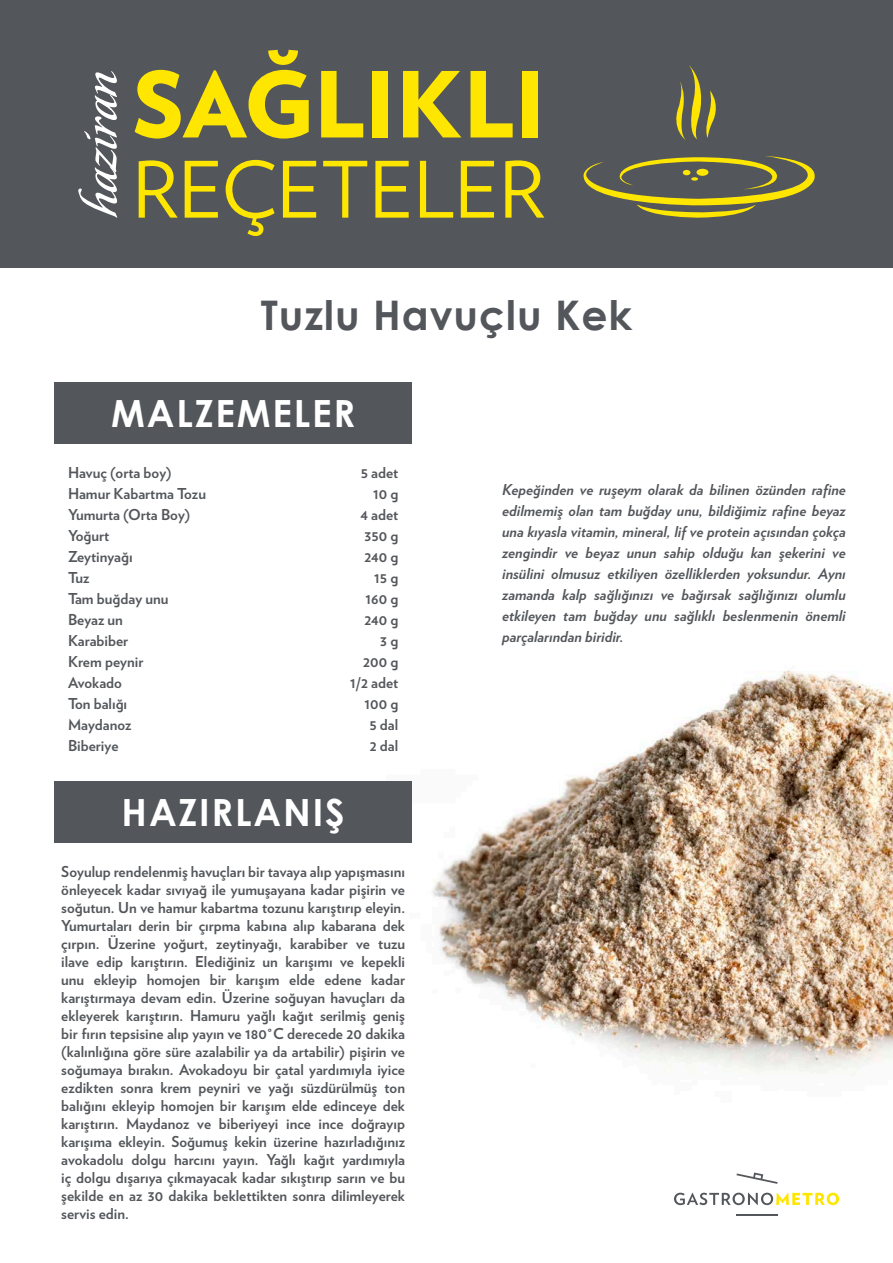
<style>
.page{position:relative;width:893px;height:1263px;background:#fff}
.page>*{position:absolute;margin:0;border:0;box-sizing:border-box;transform-origin:0 0}
.t1{font:900 90.75px "Verlag";color:#ffe601}
.t2{font:77.55px "Verlag";color:#ffe601}
.t3{font:700 40.8px "Century Gothic";letter-spacing:.025em;color:#53565a}
.t4{font:700 37.5px "Century Gothic";letter-spacing:.05em;color:#fff}
.t5{font:700 15px/18px "Verlag";color:#53565a;text-align:justify}
.t6{font:italic 700 15px/21px "Verlag";color:#53565a;text-align:justify}
</style>
<div class="page">
<img style="left:387px;top:670px;width:506px;height:405px">
<div style="left:0;top:0;width:893px;height:268px;background:#53565a"></div>
<svg style="left:674px;top:1193px;width:165px;height:12px"></svg>
<hr style="left:736px;top:1214px;width:41px;height:2px;background:#53565a">
<svg style="left:736px;top:1172px;width:42px;height:12px"></svg>
<div style="left:55px;top:383px;width:357px;height:61px;background:#53565a"></div>
<div style="left:55px;top:782px;width:357px;height:61px;background:#53565a"></div>
<svg style="left:676px;top:65px;width:40px;height:75px"></svg>
<svg style="left:583px;top:156px;width:232px;height:62px"></svg>
<svg style="left:78px;top:71px;width:39px;height:147px"></svg>
<p class="t1" style="left:132px;top:30px;width:414px">SAĞLIKLI</p>
<p class="t2" style="left:132px;top:132px;width:414px">REÇETELER</p>
<p class="t3" style="left:261px;top:284px;width:373px">Tuzlu Havuçlu Kek</p>
<p class="t4" style="left:111px;top:385px;width:246px">MALZEMELER</p>
<p class="t5" style="left:68px;top:462px;width:105px">Havuç (orta boy)</p>
<p class="t5" style="left:68px;top:483px;width:139px">Hamur Kabartma Tozu</p>
<p class="t5" style="left:68px;top:504px;width:124px">Yumurta (Orta Boy)</p>
<p class="t5" style="left:68px;top:525px;width:43px">Yoğurt</p>
<p class="t5" style="left:68px;top:546px;width:66px">Zeytinyağı</p>
<p class="t5" style="left:68px;top:567px;width:23px">Tuz</p>
<p class="t5" style="left:68px;top:588px;width:102px">Tam buğday unu</p>
<p class="t5" style="left:68px;top:609px;width:56px">Beyaz un</p>
<p class="t5" style="left:68px;top:630px;width:62px">Karabiber</p>
<p class="t5" style="left:68px;top:651px;width:77px">Krem peynir</p>
<p class="t5" style="left:68px;top:672px;width:55px">Avokado</p>
<p class="t5" style="left:68px;top:693px;width:61px">Ton balığı</p>
<p class="t5" style="left:68px;top:714px;width:65px">Maydanoz</p>
<p class="t5" style="left:68px;top:735px;width:52px">Biberiye</p>
<p class="t5" style="left:361px;top:462px;width:39px">5 adet</p>
<p class="t5" style="left:373px;top:483px;width:27px">10 g</p>
<p class="t5" style="left:360px;top:504px;width:39px">4 adet</p>
<p class="t5" style="left:365px;top:525px;width:35px">350 g</p>
<p class="t5" style="left:364px;top:546px;width:35px">240 g</p>
<p class="t5" style="left:374px;top:567px;width:26px">15 g</p>
<p class="t5" style="left:365px;top:588px;width:34px">160 g</p>
<p class="t5" style="left:364px;top:609px;width:35px">240 g</p>
<p class="t5" style="left:380px;top:630px;width:19px">3 g</p>
<p class="t5" style="left:363px;top:651px;width:36px">200 g</p>
<p class="t5" style="left:350px;top:672px;width:50px">1/2 adet</p>
<p class="t5" style="left:365px;top:693px;width:35px">100 g</p>
<p class="t5" style="left:369px;top:714px;width:30px">5 dal</p>
<p class="t5" style="left:370px;top:735px;width:30px">2 dal</p>
<p class="t4" style="left:122px;top:784px;width:225px">HAZIRLANIŞ</p>
<p class="t5" style="left:61px;top:861px;width:345px">Soyulup rendelenmiş havuçları bir tavaya alıp yapışmasını önleyecek kadar sıvıyağ ile yumuşayana kadar pişirin ve soğutun. Un ve hamur kabartma tozunu karıştırıp eleyin.<br>Yumurtaları derin bir çırpma kabına alıp kabarana dek çırpın. Üzerine yoğurt, zeytinyağı, karabiber ve tuzu ilave edip karıştırın. Elediğiniz un karışımı ve kepekli unu ekleyip homojen bir karışım elde edene kadar karıştırmaya devam edin. Üzerine soğuyan havuçları da ekleyerek karıştırın. Hamuru yağlı kağıt serilmiş geniş bir fırın tepsisine alıp yayın ve 180°C derecede 20 dakika (kalınlığına göre süre azalabilir ya da artabilir) pişirin ve soğumaya bırakın. Avokadoyu bir çatal yardımıyla iyice ezdikten sonra krem peyniri ve yağı süzdürülmüş ton balığını ekleyip homojen bir karışım elde edinceye dek karıştırın. Maydanoz ve biberiyeyi ince ince doğrayıp karışıma ekleyin. Soğumuş kekin üzerine hazırladığınız avokadolu dolgu harcını yayın. Yağlı kağıt yardımıyla iç dolgu dışarıya çıkmayacak kadar sıkıştırıp sarın ve bu şekilde en az 30 dakika beklettikten sonra dilimleyerek servis edin.</p>
<p class="t6" style="left:502px;top:478px;width:345px">Kepeğinden ve ruşeym olarak da bilinen özünden rafine edilmemiş olan tam buğday unu, bildiğimiz rafine beyaz una kıyasla vitamin, mineral, lif ve protein açısından çokça zengindir ve beyaz unun sahip olduğu kan şekerini ve insülini olmusuz etkiliyen özelliklerden yoksundur. Aynı zamanda kalp sağlığınızı ve bağırsak sağlığınızı olumlu etkileyen tam buğday unu sağlıklı beslenmenin önemli parçalarından biridir.</p>
</div>
